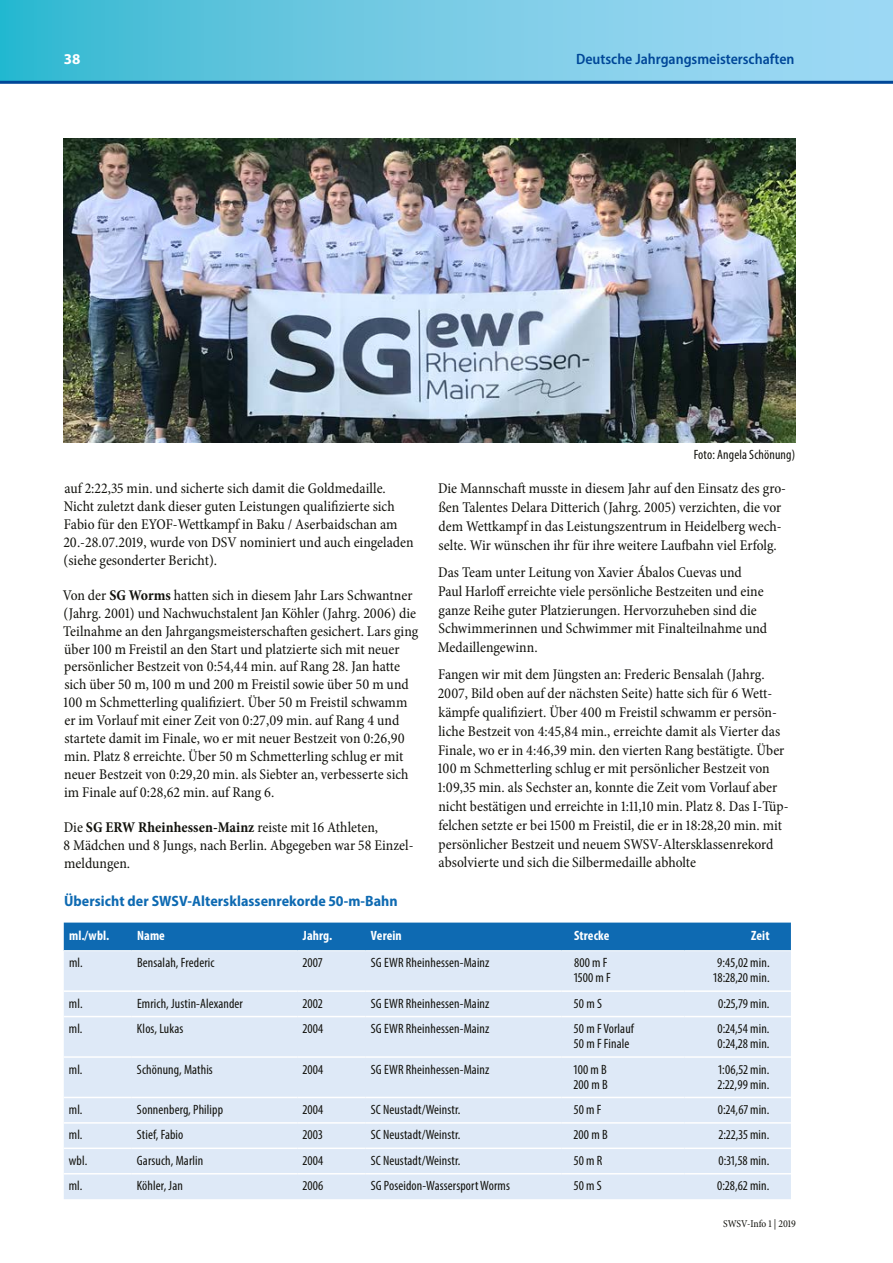
<style>
.page{position:relative;width:893px;height:1263px;background:#fff}
.page>*{position:absolute;margin:0;border:0;box-sizing:border-box;transform-origin:0 0}
.t1{font:condensed 15px/18.8px "Minion Pro";letter-spacing:.005em;color:#12120d}
.t2{font:700 semi-condensed 15px "Myriad Pro";letter-spacing:.005em;color:#0e6ab2}
.t3{font:600 semi-condensed 15px "Myriad Pro";color:#004798}
.t4{font:700 15px "Myriad Pro";color:#fff}
.t5{font:condensed 13.5px/15px "Myriad Pro";letter-spacing:.01em;color:#12120d}
.t6{font:700 condensed 13.5px "Myriad Pro";letter-spacing:.01em;color:#fff}
.t7{font:condensed 10.5px "Minion Pro";letter-spacing:-.005em;color:#12120d}
.s1{font-weight:700}
</style>
<div class="page">
<div style="left:64px;top:922px;width:727px;height:28px;background:#0e6ab2"></div>
<div style="left:64px;top:951px;width:727px;height:248px;background:#dee9f7"></div>
<hr style="left:64px;top:990px;width:68px;height:2px;background:#fff">
<hr style="left:132px;top:990px;width:166px;height:2px;background:#fff">
<hr style="left:298px;top:990px;width:68px;height:2px;background:#fff">
<hr style="left:366px;top:990px;width:195px;height:2px;background:#fff">
<hr style="left:561px;top:990px;width:124px;height:2px;background:#fff">
<hr style="left:685px;top:990px;width:106px;height:2px;background:#fff">
<hr style="left:64px;top:1016px;width:68px;height:1px;background:#fff">
<hr style="left:132px;top:1016px;width:166px;height:1px;background:#fff">
<hr style="left:298px;top:1016px;width:68px;height:1px;background:#fff">
<hr style="left:366px;top:1016px;width:195px;height:1px;background:#fff">
<hr style="left:561px;top:1016px;width:124px;height:1px;background:#fff">
<hr style="left:685px;top:1016px;width:106px;height:1px;background:#fff">
<hr style="left:64px;top:1056px;width:68px;height:2px;background:#fff">
<hr style="left:132px;top:1056px;width:166px;height:2px;background:#fff">
<hr style="left:298px;top:1056px;width:68px;height:2px;background:#fff">
<hr style="left:366px;top:1056px;width:195px;height:2px;background:#fff">
<hr style="left:561px;top:1056px;width:124px;height:2px;background:#fff">
<hr style="left:685px;top:1056px;width:106px;height:2px;background:#fff">
<hr style="left:64px;top:1097px;width:68px;height:1px;background:#fff">
<hr style="left:132px;top:1097px;width:166px;height:1px;background:#fff">
<hr style="left:298px;top:1097px;width:68px;height:1px;background:#fff">
<hr style="left:366px;top:1097px;width:195px;height:1px;background:#fff">
<hr style="left:561px;top:1097px;width:124px;height:1px;background:#fff">
<hr style="left:685px;top:1097px;width:106px;height:1px;background:#fff">
<hr style="left:64px;top:1122px;width:68px;height:2px;background:#fff">
<hr style="left:132px;top:1122px;width:166px;height:2px;background:#fff">
<hr style="left:298px;top:1122px;width:68px;height:2px;background:#fff">
<hr style="left:366px;top:1122px;width:195px;height:2px;background:#fff">
<hr style="left:561px;top:1122px;width:124px;height:2px;background:#fff">
<hr style="left:685px;top:1122px;width:106px;height:2px;background:#fff">
<hr style="left:64px;top:1147px;width:68px;height:2px;background:#fff">
<hr style="left:132px;top:1147px;width:166px;height:2px;background:#fff">
<hr style="left:298px;top:1147px;width:68px;height:2px;background:#fff">
<hr style="left:366px;top:1147px;width:195px;height:2px;background:#fff">
<hr style="left:561px;top:1147px;width:124px;height:2px;background:#fff">
<hr style="left:685px;top:1147px;width:106px;height:2px;background:#fff">
<hr style="left:64px;top:1173px;width:68px;height:1px;background:#fff">
<hr style="left:132px;top:1173px;width:166px;height:1px;background:#fff">
<hr style="left:298px;top:1173px;width:68px;height:1px;background:#fff">
<hr style="left:366px;top:1173px;width:195px;height:1px;background:#fff">
<hr style="left:561px;top:1173px;width:124px;height:1px;background:#fff">
<hr style="left:685px;top:1173px;width:106px;height:1px;background:#fff">
<img style="left:64px;top:138px;width:731px;height:304px">
<svg style="left:0;top:0;width:893px;height:81px;background:#71cae4"></svg>
<hr style="left:0;top:81px;width:893px;height:3px;background:#004798">
<p class="t4" style="left:64px;top:49px;width:18px">38</p>
<p class="t3" style="left:576px;top:49px;width:220px">Deutsche Jahrgangsmeisterschaften</p>
<p class="t5" style="left:694px;top:447px;width:103px">Foto: Angela Schönung)</p>
<p class="t1" style="left:63px;top:480px;width:352px;line-height:17.9px">auf 2:22,35 min. und sicherte sich damit die Goldmedaille.<br>Nicht zuletzt dank dieser guten Leistungen qualifizierte sich Fabio für den EYOF-Wettkampf in Baku / Aserbaidschan am 20.-28.07.2019, wurde von DSV nominiert und auch eingeladen (siehe gesonderter Bericht).</p>
<p class="t1" style="left:63px;top:586px;width:357px;line-height:17.9px">Von der <span class="s1">SG Worms</span> hatten sich in diesem Jahr Lars Schwantner (Jahrg. 2001) und Nachwuchstalent Jan Köhler (Jahrg. 2006) die Teilnahme an den Jahrgangsmeisterschaften gesichert. Lars ging über 100 m Freistil an den Start und platzierte sich mit neuer persönlicher Bestzeit von 0:54,44 min. auf Rang 28. Jan hatte sich über 50 m, 100 m und 200 m Freistil sowie über 50 m und 100 m Schmetterling qualifiziert. Über 50 m Freistil schwamm er im Vorlauf mit einer Zeit von 0:27,09 min. auf Rang 4 und startete damit im Finale, wo er mit neuer Bestzeit von 0:26,90 min. Platz 8 erreichte. Über 50 m Schmetterling schlug er mit neuer Bestzeit von 0:29,20 min. als Siebter an, verbesserte sich im Finale auf 0:28,62 min. auf Rang 6.</p>
<p class="t1" style="left:64px;top:818px;width:350px;line-height:17.9px">Die <span class="s1">SG ERW Rheinhessen-Mainz</span> reiste mit 16 Athleten,<br>8 Mädchen und 8 Jungs, nach Berlin. Abgegeben war 58 Einzel&shy;meldungen.</p>
<p class="t2" style="left:64px;top:891px;width:335px">Übersicht der SWSV-Altersklassenrekorde 50-m-Bahn</p>
<p class="t6" style="left:69px;top:927px;width:42px">ml./wbl.</p>
<p class="t6" style="left:137px;top:927px;width:29px">Name</p>
<p class="t6" style="left:303px;top:927px;width:31px">Jahrg.</p>
<p class="t6" style="left:371px;top:927px;width:32px">Verein</p>
<p class="t6" style="left:574px;top:927px;width:37px">Strecke</p>
<p class="t6" style="left:751px;top:927px;width:20px">Zeit</p>
<p class="t5" style="left:69px;top:955px;width:15px">ml.</p>
<p class="t5" style="left:137px;top:955px;width:79px">Bensalah, Frederic</p>
<p class="t5" style="left:303px;top:955px;width:21px">2007</p>
<p class="t5" style="left:371px;top:955px;width:120px">SG EWR Rheinhessen-Mainz</p>
<p class="t5" style="left:574px;top:955px;width:38px">800 m F<br>1500 m F</p>
<p class="t5" style="left:714px;top:955px;width:58px">9:45,02 min.<br>18:28,20 min.</p>
<p class="t5" style="left:69px;top:995px;width:15px">ml.</p>
<p class="t5" style="left:137px;top:995px;width:107px">Emrich, Justin-Alexander</p>
<p class="t5" style="left:303px;top:995px;width:21px">2002</p>
<p class="t5" style="left:371px;top:995px;width:120px">SG EWR Rheinhessen-Mainz</p>
<p class="t5" style="left:574px;top:995px;width:29px">50 m S</p>
<p class="t5" style="left:718px;top:995px;width:53px">0:25,79 min.</p>
<p class="t5" style="left:69px;top:1021px;width:15px">ml.</p>
<p class="t5" style="left:137px;top:1021px;width:48px">Klos, Lukas</p>
<p class="t5" style="left:303px;top:1021px;width:22px">2004</p>
<p class="t5" style="left:371px;top:1021px;width:120px">SG EWR Rheinhessen-Mainz</p>
<p class="t5" style="left:574px;top:1021px;width:61px">50 m F Vorlauf<br>50 m F Finale</p>
<p class="t5" style="left:717px;top:1021px;width:54px">0:24,54 min.<br>0:24,28 min.</p>
<p class="t5" style="left:69px;top:1061px;width:15px">ml.</p>
<p class="t5" style="left:137px;top:1061px;width:77px">Schönung, Mathis</p>
<p class="t5" style="left:303px;top:1061px;width:22px">2004</p>
<p class="t5" style="left:371px;top:1061px;width:120px">SG EWR Rheinhessen-Mainz</p>
<p class="t5" style="left:574px;top:1061px;width:35px">100 m B<br>200 m B</p>
<p class="t5" style="left:718px;top:1061px;width:53px">1:06,52 min.<br>2:22,99 min.</p>
<p class="t5" style="left:69px;top:1102px;width:15px">ml.</p>
<p class="t5" style="left:137px;top:1102px;width:88px">Sonnenberg, Philipp</p>
<p class="t5" style="left:303px;top:1102px;width:22px">2004</p>
<p class="t5" style="left:371px;top:1102px;width:91px">SC Neustadt/Weinstr.</p>
<p class="t5" style="left:574px;top:1102px;width:29px">50 m F</p>
<p class="t5" style="left:718px;top:1102px;width:53px">0:24,67 min.</p>
<p class="t5" style="left:69px;top:1127px;width:15px">ml.</p>
<p class="t5" style="left:137px;top:1127px;width:48px">Stief, Fabio</p>
<p class="t5" style="left:303px;top:1127px;width:21px">2003</p>
<p class="t5" style="left:371px;top:1127px;width:91px">SC Neustadt/Weinstr.</p>
<p class="t5" style="left:574px;top:1127px;width:35px">200 m B</p>
<p class="t5" style="left:719px;top:1127px;width:52px">2:22,35 min.</p>
<p class="t5" style="left:69px;top:1153px;width:20px">wbl.</p>
<p class="t5" style="left:137px;top:1153px;width:68px">Garsuch, Marlin</p>
<p class="t5" style="left:303px;top:1153px;width:22px">2004</p>
<p class="t5" style="left:371px;top:1153px;width:91px">SC Neustadt/Weinstr.</p>
<p class="t5" style="left:574px;top:1153px;width:30px">50 m R</p>
<p class="t5" style="left:718px;top:1153px;width:52px">0:31,58 min.</p>
<p class="t5" style="left:69px;top:1178px;width:15px">ml.</p>
<p class="t5" style="left:137px;top:1178px;width:47px">Köhler, Jan</p>
<p class="t5" style="left:303px;top:1178px;width:22px">2006</p>
<p class="t5" style="left:371px;top:1178px;width:141px">SG Poseidon-Wassersport Worms</p>
<p class="t5" style="left:574px;top:1178px;width:29px">50 m S</p>
<p class="t5" style="left:717px;top:1178px;width:54px">0:28,62 min.</p>
<p class="t1" style="left:438px;top:479px;width:350px">Die Mannschaft musste in diesem Jahr auf den Einsatz des gro&shy;ßen Talentes Delara Ditterich (Jahrg. 2005) verzichten, die vor dem Wettkampf in das Leistungszentrum in Heidelberg wech&shy;selte. Wir wünschen ihr für ihre weitere Laufbahn viel Erfolg.</p>
<p class="t1" style="left:438px;top:563px;width:331px">Das Team unter Leitung von Xavier Ábalos Cuevas und Paul Harloff erreichte viele persönliche Bestzeiten und eine ganze Reihe guter Platzierungen. Hervorzuheben sind die Schwimmerinnen und Schwimmer mit Finalteilnahme und Medaillengewinn.</p>
<p class="t1" style="left:438px;top:665px;width:352px">Fangen wir mit dem Jüngsten an: Frederic Bensalah (Jahrg.<br>2007, Bild oben auf der nächsten Seite) hatte sich für 6 Wett&shy;kämpfe qualifiziert. Über 400 m Freistil schwamm er persön&shy;liche Bestzeit von 4:45,84 min., erreichte damit als Vierter das Finale, wo er in 4:46,39 min. den vierten Rang bestätigte. Über 100 m Schmetterling schlug er mit persönlicher Bestzeit von 1:09,35 min. als Sechster an, konnte die Zeit vom Vorlauf aber nicht bestätigen und erreichte in 1:11,10 min. Platz 8. Das I-Tüp&shy;felchen setzte er bei 1500 m Freistil, die er in 18:28,20 min. mit persönlicher Bestzeit und neuem SWSV-Altersklassenrekord absolvierte und sich die Silbermedaille abholte</p>
<p class="t7" style="left:723px;top:1217px;width:74px">SWSV-Info 1 | 2019</p>
</div>
